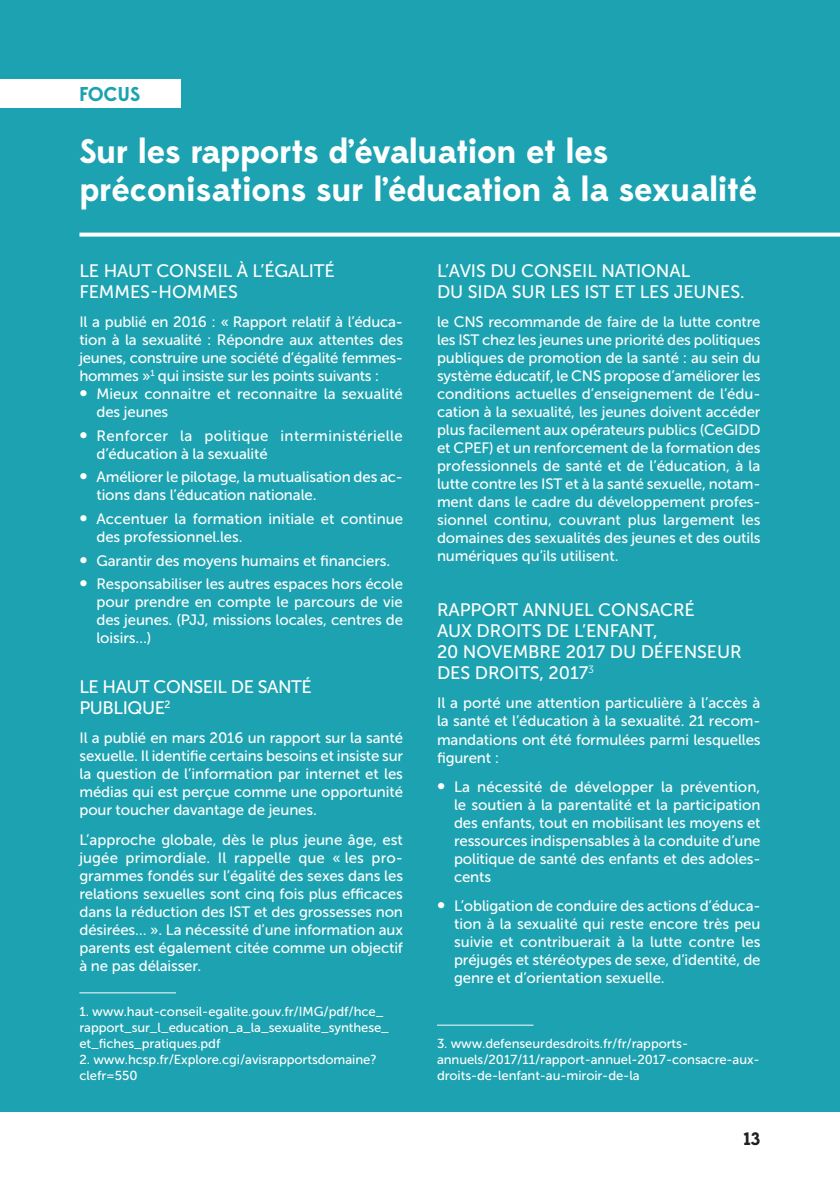
<style>
.page{position:relative;width:840px;height:1191px;background:#fff}
.page>*{position:absolute;margin:0;border:0;box-sizing:border-box;transform-origin:0 0}
.t1{font:700 34px/38px "Edmondsans";letter-spacing:-.01em;color:#fff}
.t2{font:700 20px "Edmondsans";letter-spacing:-.01em;color:#1ca2b0}
.t3{font:18px/21px "Museo Sans 500";letter-spacing:-.005em;color:#fff}
.t4{font:18px/21px "Museo Sans 500";letter-spacing:-.025em;color:#fff}
.t5{font:700 18px "Edmondsans";color:#231f20}
.t6{font:15px/18px "Museo Sans 500";letter-spacing:-.01em;color:#fff;text-align:justify}
.t7{font:15px/18px "Museo Sans 500";letter-spacing:.02em;color:#fff}
.t8{font:13px/16px "Museo Sans 500";letter-spacing:-.005em;color:#fff}
.s1{font-size:20px}
</style>
<div class="page">
<div style="left:0;top:0;width:839px;height:1111px;background:#1ca2b0"></div>
<hr style="left:437px;top:1024px;width:96px;height:1px;background:#fff">
<svg style="left:79px;top:233px;width:760px;height:4px;background:#e8f5f6"></svg>
<div style="left:0;top:79px;width:180px;height:29px;background:#fff"></div>
<hr style="left:79px;top:992px;width:97px;height:1px;background:#fff">
<h2 class="t2" style="left:79px;top:82px;width:62px">FOCUS</h2>
<h1 class="t1" style="left:79px;top:133px;width:678px">Sur les rapports d’évaluation et les préconisations sur l’éducation à la sexualité</h1>
<p class="t3" style="left:79px;top:260px;width:257px">LE HAUT CONSEIL À L’ÉGALITÉ<br>FEMMES-HOMMES</p>
<p class="t6" style="left:79px;top:313px;width:325px">Il a publié en 2016 : « Rapport relatif à l’éduca&shy;tion à la sexualité : Répondre aux attentes des jeunes, construire une société d’égalité femmes&shy;hommes »<sup>1</sup> qui insiste sur les points suivants :</p>
<p class="t6" style="left:96px;top:385px;width:308px;text-indent:-17px"><span class="s1">•</span> Mieux connaitre et reconnaitre la sexualité des jeunes</p>
<p class="t7" style="left:96px;top:426px;width:307px;text-indent:-17px"><span class="s1">•</span> Renforcer la politique interministérielle d’éducation à la sexualité</p>
<p class="t6" style="left:96px;top:468px;width:308px;text-indent:-17px"><span class="s1">•</span> Améliorer le pilotage, la mutualisation des ac&shy;tions dans l’éducation nationale.</p>
<p class="t6" style="left:96px;top:510px;width:308px;text-indent:-17px"><span class="s1">•</span> Accentuer la formation initiale et continue des professionnel.les.</p>
<p class="t6" style="left:79px;top:551px;width:312px"><span class="s1">•</span> Garantir des moyens humains et financiers.</p>
<p class="t6" style="left:96px;top:575px;width:308px;text-indent:-17px"><span class="s1">•</span> Responsabiliser les autres espaces hors école pour prendre en compte le parcours de vie des jeunes. (PJJ, missions locales, centres de loisirs…)</p>
<p class="t4" style="left:79px;top:676px;width:234px">LE HAUT CONSEIL DE SANTÉ<br>PUBLIQUE<sup>2</sup></p>
<p class="t6" style="left:79px;top:729px;width:325px">Il a publié en mars 2016 un rapport sur la santé sexuelle. Il identifie certains besoins et insiste sur la question de l’information par internet et les médias qui est perçue comme une opportunité pour toucher davantage de jeunes.</p>
<p class="t6" style="left:79px;top:830px;width:325px">L’approche globale, dès le plus jeune âge, est jugée primordiale. Il rappelle que « les pro&shy;grammes fondés sur l’égalité des sexes dans les relations sexuelles sont cinq fois plus efficaces dans la réduction des IST et des grossesses non désirées… ». La nécessité d’une information aux parents est également citée comme un objectif à ne pas délaisser.</p>
<p class="t8" style="left:79px;top:1003px;width:311px">1. www.haut-conseil-egalite.gouv.fr/IMG/pdf/hce_ rapport_sur_l_education_a_la_sexualite_synthese_ et_fiches_pratiques.pdf</p>
<p class="t8" style="left:79px;top:1051px;width:298px">2. www.hcsp.fr/Explore.cgi/avisrapportsdomaine? clefr=550</p>
<p class="t3" style="left:437px;top:260px;width:309px">L’AVIS DU CONSEIL NATIONAL<br>DU SIDA SUR LES IST ET LES JEUNES.</p>
<p class="t6" style="left:437px;top:313px;width:325px">le CNS recommande de faire de la lutte contre les IST chez les jeunes une priorité des politiques publiques de promotion de la santé : au sein du système éducatif, le CNS propose d’améliorer les conditions actuelles d’enseignement de l’édu&shy;cation à la sexualité, les jeunes doivent accéder plus facilement aux opérateurs publics (CeGIDD et CPEF) et un renforcement de la formation des professionnels de santé et de l’éducation, à la lutte contre les IST et à la santé sexuelle, notam&shy;ment dans le cadre du développement profes&shy;sionnel continu, couvrant plus largement les domaines des sexualités des jeunes et des outils numériques qu’ils utilisent.</p>
<p class="t3" style="left:437px;top:599px;width:306px">RAPPORT ANNUEL CONSACRÉ<br>AUX DROITS DE L’ENFANT,<br>20 NOVEMBRE 2017 DU DÉFENSEUR<br>DES DROITS, 2017<sup>3</sup></p>
<p class="t6" style="left:437px;top:694px;width:325px">Il a porté une attention particulière à l’accès à la santé et l’éducation à la sexualité. 21 recom&shy;mandations ont été formulées parmi lesquelles figurent :</p>
<p class="t6" style="left:454px;top:777px;width:308px;text-indent:-17px"><span class="s1">•</span> La nécessité de développer la prévention, le soutien à la parentalité et la participation des enfants, tout en mobilisant les moyens et ressources indispensables à la conduite d’une politique de santé des enfants et des adoles&shy;cents</p>
<p class="t6" style="left:454px;top:897px;width:308px;text-indent:-17px"><span class="s1">•</span> L’obligation de conduire des actions d’éduca&shy;tion à la sexualité qui reste encore très peu suivie et contribuerait à la lutte contre les préjugés et stéréotypes de sexe, d’identité, de genre et d’orientation sexuelle.</p>
<p class="t8" style="left:437px;top:1035px;width:324px">3. www.defenseurdesdroits.fr/fr/rapports&shy;annuels/2017/11/rapport-annuel-2017-consacre-aux&shy;droits-de-lenfant-au-miroir-de-la</p>
<p class="t5" style="left:742px;top:1127px;width:19px">13</p>
</div>
